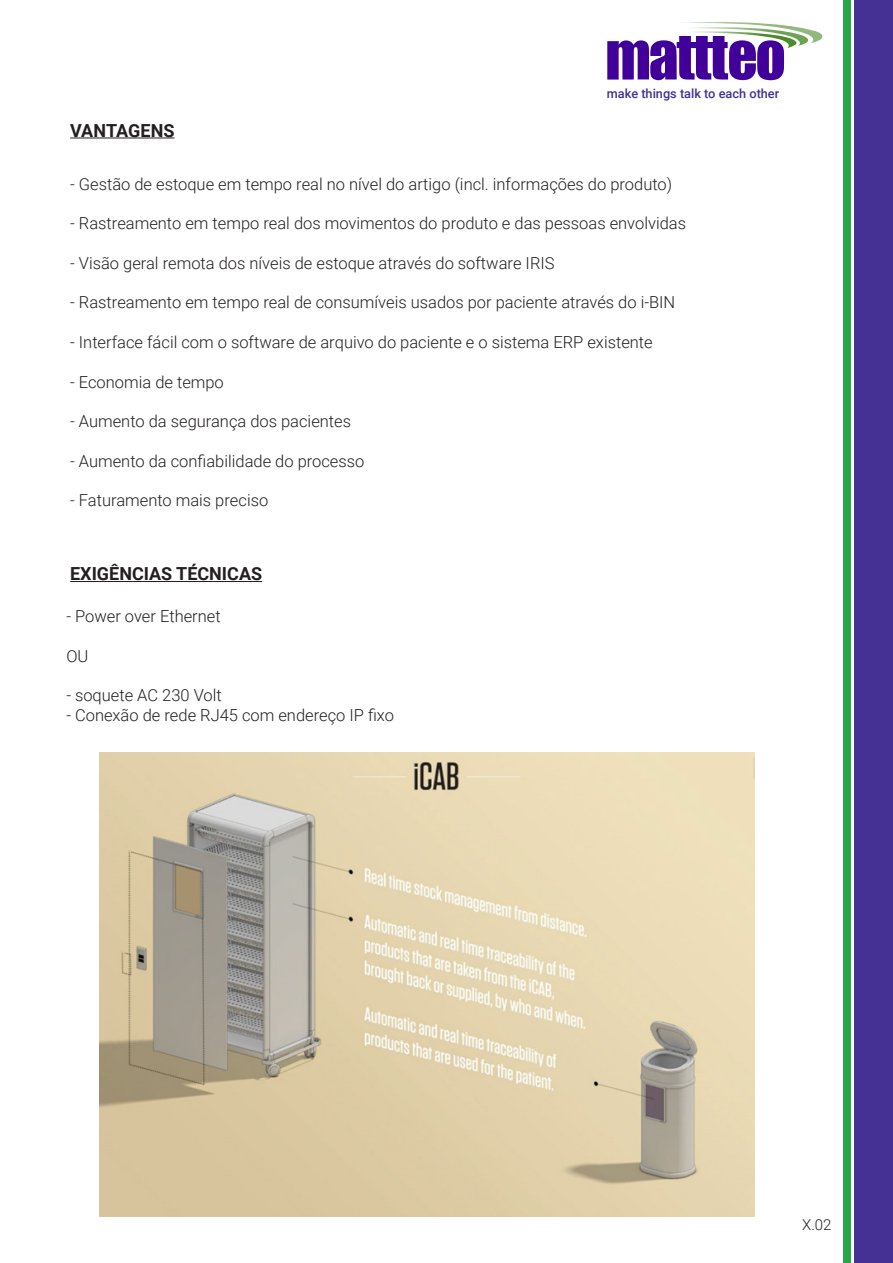
<style>
.page{position:relative;width:893px;height:1263px;background:#fff}
.page>*{position:absolute;margin:0;border:0;box-sizing:border-box;transform-origin:0 0}
.t1{font:700 18px "Roboto";color:#231f20}
.t2{font:300 16.5px "Roboto";color:#231f20}
.t3{font:300 15px "Roboto";color:#231f20}
.t4{font:500 12.75px "Roboto";color:#443193}
</style>
<div class="page">
<div style="left:854px;top:0;width:39px;height:1263px;background:#443193"></div>
<div style="left:844px;top:0;width:7px;height:1263px;background:#26a84a"></div>
<svg style="left:607px;top:21px;width:216px;height:59px"></svg>
<hr style="left:70px;top:138px;width:104px;height:1px;background:#231f20">
<hr style="left:70px;top:581px;width:192px;height:1px;background:#231f20">
<img style="left:99px;top:753px;width:656px;height:463px">
<p class="t1" style="left:70px;top:118px;width:106px">VANTAGENS</p>
<p class="t4" style="left:607px;top:85px;width:174px">make things talk to each other</p>
<p class="t2" style="left:70px;top:172px;width:603px">- Gestão de estoque em tempo real no nível do artigo (incl. informações do produto)</p>
<p class="t2" style="left:70px;top:212px;width:617px">- Rastreamento em tempo real dos movimentos do produto e das pessoas envolvidas</p>
<p class="t2" style="left:70px;top:251px;width:486px">- Visão geral remota dos níveis de estoque através do software IRIS</p>
<p class="t2" style="left:70px;top:291px;width:607px">- Rastreamento em tempo real de consumíveis usados por paciente através do i-BIN</p>
<p class="t2" style="left:70px;top:330px;width:584px">- Interface fácil com o software de arquivo do paciente e o sistema ERP existente</p>
<p class="t2" style="left:70px;top:370px;width:155px">- Economia de tempo</p>
<p class="t2" style="left:70px;top:410px;width:282px">- Aumento da segurança dos pacientes</p>
<p class="t2" style="left:70px;top:449px;width:296px">- Aumento da confiabilidade do processo</p>
<p class="t2" style="left:70px;top:489px;width:200px">- Faturamento mais preciso</p>
<p class="t1" style="left:70px;top:561px;width:194px">EXIGÊNCIAS TÉCNICAS</p>
<p class="t2" style="left:66px;top:604px;width:156px">- Power over Ethernet</p>
<p class="t2" style="left:66px;top:644px;width:24px">OU</p>
<p class="t2" style="left:66px;top:684px;width:157px">- soquete AC 230 Volt</p>
<p class="t2" style="left:66px;top:703px;width:329px">- Conexão de rede RJ45 com endereço IP fixo</p>
<p class="t3" style="left:802px;top:1214px;width:31px">X.02</p>
</div>
